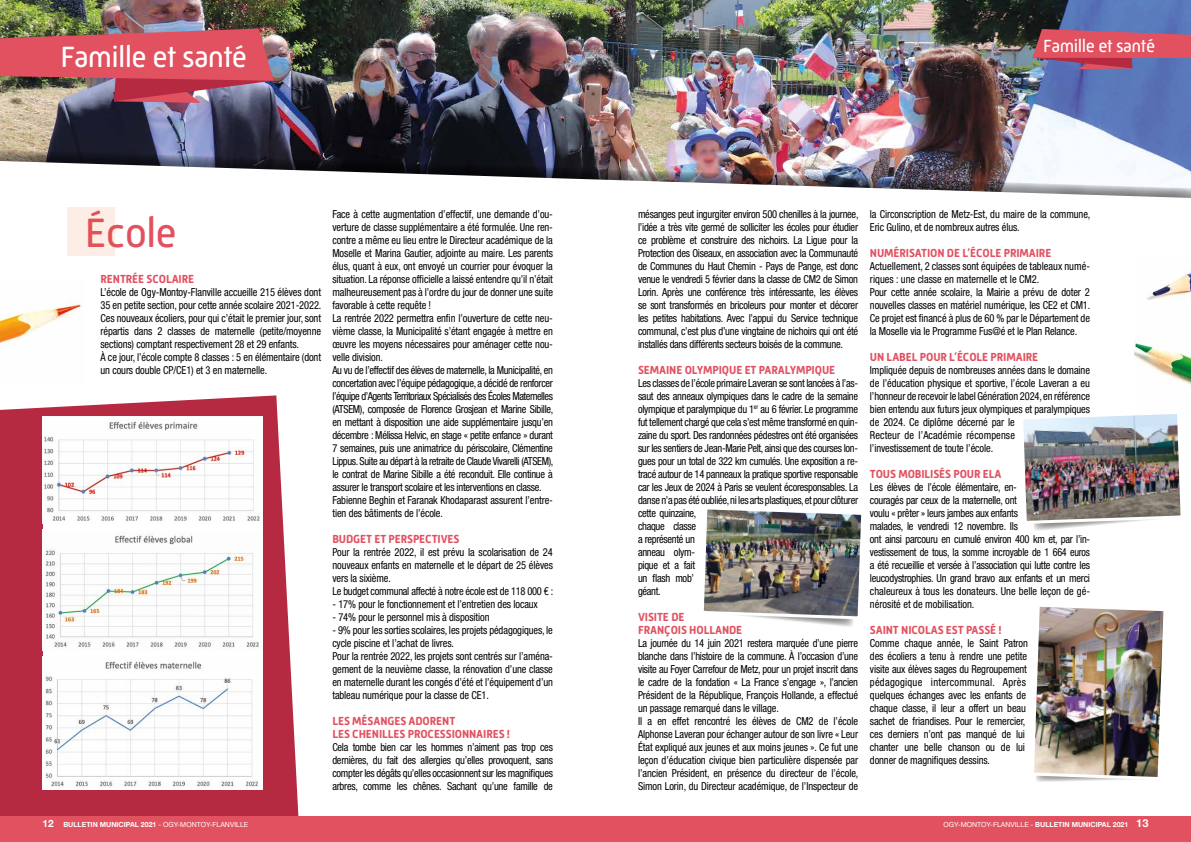
<style>
.page{position:relative;width:1191px;height:842px;background:#fff}
.page>*{position:absolute;margin:0;border:0;box-sizing:border-box;transform-origin:0 0}
.t1{font:42px "Mic 32 New Rounded";letter-spacing:-.025em;color:#e15160}
.t2{font:30px "Mic 32 New Rounded";letter-spacing:-.025em;color:#fff}
.t3{font:18px "Mic 32 New Rounded";letter-spacing:-.025em;color:#fff}
.t4{font:700 12px/13px "Mic 32 New Rounded";letter-spacing:-.01em;color:#e15160;scale:.95 1}
.t5{font:condensed 11px/13px "Helvetica Neue LT Std";letter-spacing:-.01em;color:#000;scale:.95 1}
.t6{font:condensed 11px/13px "Helvetica Neue LT Std";letter-spacing:-.03em;color:#000;scale:.95 1}
.t7{font:700 10px "Helvetica Neue";color:#fff}
.t8{font:7px "Helvetica Neue";color:#fff}
.t9{font:700 7px "Helvetica Neue";color:#fff}
.s1{font-weight:400}
.s2{font-weight:700}
.s3{font-weight:700;font-size:11px}
</style>
<div class="page">
<img style="left:703px;top:509px;width:159px;height:118px">
<img style="left:1023px;top:415px;width:158px;height:116px">
<svg style="left:0;top:395px;width:299px;height:421px;fill:#b62a41"></svg>
<img style="left:0;top:0;width:1191px;height:149px">
<img style="left:0;top:29px;width:274px;height:74px">
<svg style="left:1032px;top:29px;width:159px;height:40px"></svg>
<div style="left:0;top:816px;width:1191px;height:26px;background:#e15160"></div>
<img style="left:0;top:149px;width:1191px;height:12px">
<img style="left:3px;top:161px;width:1188px;height:60px">
<img style="left:43px;top:529px;width:220px;height:122px">
<div style="left:43px;top:417px;width:220px;height:112px;background:#fff"></div>
<img style="left:44px;top:421px;width:216px;height:100px">
<div style="left:43px;top:651px;width:220px;height:138px;background:#fff"></div>
<img style="left:45px;top:661px;width:214px;height:126px">
<div style="left:67px;top:207px;width:47px;height:49px;background:#fcede6"></div>
<img style="left:1034px;top:606px;width:130px;height:176px">
<img style="left:0;top:301px;width:82px;height:44px">
<img style="left:1134px;top:273px;width:57px;height:146px">
<h2 class="t2" style="left:60px;top:40px;width:188px">Famille et santé</h2>
<h3 class="t3" style="left:1043px;top:36px;width:114px">Famille et santé</h3>
<h1 class="t1" style="left:85px;top:208px;width:94px">École</h1>
<p class="t5" style="left:332px;top:208px;width:234px">Face à cette augmentation d’effectif, une demande d’ou&shy;verture de classe supplémentaire a été formulée. Une ren&shy;contre a même eu lieu entre le Directeur académique de la Moselle et Marina Gautier, adjointe au maire. Les parents élus, quant à eux, ont envoyé un courrier pour évoquer la situation. La réponse officielle a laissé entendre qu’il n’était malheureusement pas à l’ordre du jour de donner une suite favorable à cette requête !<br>La rentrée 2022 permettra enfin l’ouverture de cette neu&shy;vième classe, la Municipalité s’étant engagée à mettre en œuvre les moyens nécessaires pour aménager cette nou&shy;velle division.<br>Au vu de l’effectif des élèves de maternelle, la Municipalité, en concertation avec l’équipe pédagogique, a décidé de renforcer l’équipe d’Agents Territoriaux Spécialisés des Écoles Maternelles (ATSEM), composée de Florence Grosjean et Marine Sibille, en mettant à disposition une aide supplémentaire jusqu’en décembre : Mélissa Helvic, en stage « petite enfance » durant 7 semaines, puis une animatrice du périscolaire, Clémentine Lippus. Suite au départ à la retraite de Claude Vivarelli (ATSEM), le contrat de Marine Sibille a été reconduit. Elle continue à assurer le transport scolaire et les interventions en classe.<br>Fabienne Beghin et Faranak Khodaparast assurent l’entre&shy;tien des bâtiments de l’école.</p>
<p class="t4" style="left:332px;top:532px;width:135px">BUDGET ET PERSPECTIVES</p>
<p class="t5" style="left:332px;top:546px;width:234px">Pour la rentrée 2022, il est prévu la scolarisation de 24 nouveaux enfants en maternelle et le départ de 25 élèves vers la sixième.<br>Le budget communal affecté à notre école est de 118 000 € :</p>
<p class="t5" style="left:332px;top:598px;width:218px">- 17% pour le fonctionnement et l’entretien des locaux</p>
<p class="t5" style="left:332px;top:611px;width:167px">- 74% pour le personnel mis à disposition</p>
<p class="t5" style="left:332px;top:624px;width:234px">- 9% pour les sorties scolaires, les projets pédagogiques, le cycle piscine et l’achat de livres.<br>Pour la rentrée 2022, les projets sont centrés sur l’aména&shy;gement de la neuvième classe, la rénovation d’une classe en maternelle durant les congés d’été et l’équipement d’un tableau numérique pour la classe de CE1.</p>
<p class="t4" style="left:332px;top:714px;width:188px">LES MÉSANGES ADORENT<br>LES CHENILLES PROCESSIONNAIRES !</p>
<p class="t5" style="left:332px;top:741px;width:234px;text-align:justify">Cela tombe bien car les hommes n’aiment pas trop ces dernières, du fait des allergies qu’elles provoquent, sans compter les dégâts qu’elles occasionnent sur les magnifiques arbres, comme les chênes. Sachant qu’une famille de</p>
<p class="t4" style="left:100px;top:272px;width:100px">RENTRÉE SCOLAIRE</p>
<p class="t5" style="left:100px;top:286px;width:234px">L’école de Ogy-Montoy-Flanville accueille 215 élèves dont 35 en petite section, pour cette année scolaire 2021-2022.<br>Ces nouveaux écoliers, pour qui c’était le premier jour, sont répartis dans 2 classes de maternelle (petite/moyenne sections) comptant respectivement 28 et 29 enfants.<br>À ce jour, l’école compte 8 classes : 5 en élémentaire (dont un cours double CP/CE1) et 3 en maternelle.</p>
<p class="t5" style="left:638px;top:208px;width:234px;text-align:justify">mésanges peut ingurgiter environ 500 chenilles à la journée, l’idée a très vite germé de solliciter les écoles pour étudier ce problème et construire des nichoirs. La Ligue pour la Protection des Oiseaux, en association avec la Communauté de Communes du Haut Chemin - Pays de Pange, est donc venue le vendredi 5 février dans la classe de CM2 de Simon Lorin. Après une conférence très intéressante, les élèves se sont transformés en bricoleurs pour monter et décorer les petites habitations. Avec l’appui du Service technique communal, c’est plus d’une vingtaine de nichoirs qui ont été installés dans différents secteurs boisés de la commune.</p>
<p class="t4" style="left:638px;top:363px;width:209px">SEMAINE OLYMPIQUE ET PARALYMPIQUE</p>
<p class="t6" style="left:638px;top:377px;width:233px">Les classes de l’école primaire Laveran se sont lancées à l’as&shy;saut des anneaux olympiques dans le cadre de la semaine olympique et paralympique du 1<sup>er</sup> au 6 février. Le programme fut tellement chargé que cela s’est même transformé en quin&shy;zaine du sport. Des randonnées pédestres ont été organisées sur les sentiers de Jean-Marie Pelt, ainsi que des courses lon&shy;gues pour un total de 322 km cumulés. Une exposition a re&shy;tracé autour de 14 panneaux la pratique sportive responsable car les Jeux de 2024 à Paris se veulent écoresponsables. La danse n’a pas été oubliée, ni les arts plastiques, et pour clôturer cette quinzaine,<br>chaque classe<br>a représenté un<br>anneau olym-<br>pique et a fait<br>un flash mob’<br>géant.</p>
<p class="t4" style="left:638px;top:610px;width:111px">VISITE DE<br>FRANÇOIS HOLLANDE</p>
<p class="t5" style="left:638px;top:637px;width:233px">La journée du 14 juin 2021 restera marquée d’une pierre blanche dans l’histoire de la commune. À l’occasion d’une visite au Foyer Carrefour de Metz, pour un projet inscrit dans le cadre de la fondation « La France s’engage », l’ancien Président de la République, François Hollande, a effectué un passage remarqué dans le village.<br>Il a en effet rencontré les élèves de CM2 de l’école Alphonse Laveran pour échanger autour de son livre « Leur État expliqué aux jeunes et aux moins jeunes ». Ce fut une leçon d’éducation civique bien particulière dispensée par l’ancien Président, en présence du directeur de l’école, Simon Lorin, du Directeur académique, de l’Inspecteur de</p>
<p class="t5" style="left:870px;top:208px;width:233px">la Circonscription de Metz-Est, du maire de la commune,<br>Eric Gulino, et de nombreux autres élus.</p>
<p class="t4" style="left:870px;top:246px;width:193px">NUMÉRISATION DE L’ÉCOLE PRIMAIRE</p>
<p class="t5" style="left:870px;top:260px;width:233px">Actuellement, 2 classes sont équipées de tableaux numé&shy;riques : une classe en maternelle et le CM2.<br>Pour cette année scolaire, la Mairie a prévu de doter 2 nouvelles classes en matériel numérique, les CE2 et CM1.<br>Ce projet est financé à plus de 60 % par le Département de la Moselle via le Programme Fus@é et le Plan Relance.</p>
<p class="t4" style="left:870px;top:350px;width:179px">UN LABEL POUR L’ÉCOLE PRIMAIRE</p>
<p class="t5" style="left:870px;top:364px;width:233px">Impliquée depuis de nombreuses années dans le domaine de l’éducation physique et sportive, l’école Laveran a eu l’honneur de recevoir le label Génération 2024, en référence bien entendu aux futurs jeux olympiques et paralympiques de 2024. Ce diplôme décerné par le<br>Recteur de l’Académie récompense<br>l’investissement de toute l’école.</p>
<p class="t4" style="left:870px;top:467px;width:140px">TOUS MOBILISÉS POUR ELA</p>
<p class="t5" style="left:870px;top:481px;width:233px">Les élèves de l’école élémentaire, en-<br>couragés par ceux de la maternelle, ont<br>voulu « prêter » leurs jambes aux enfants<br>malades, le vendredi 12 novembre. Ils<br>ont ainsi parcouru en cumulé environ 400 km et, par l’in&shy;vestissement de tous, la somme incroyable de 1 664 euros a été recueillie et versée à l’association qui lutte contre les leucodystrophies. Un grand bravo aux enfants et un merci chaleureux à tous les donateurs. Une belle leçon de gé&shy;nérosité et de mobilisation.</p>
<p class="t4" style="left:870px;top:623px;width:140px">SAINT NICOLAS EST PASSÉ !</p>
<p class="t5" style="left:870px;top:637px;width:168px">Comme chaque année, le Saint Patron des écoliers a tenu à rendre une petite visite aux élèves sages du Regroupement pédagogique intercommunal. Après quelques échanges avec les enfants de chaque classe, il leur a offert un beau sachet de friandises. Pour le remercier, ces derniers n’ont pas manqué de lui chanter une belle chanson ou de lui donner de magnifiques dessins.</p>
<p class="t7" style="left:43px;top:815px;width:13px">12</p>
<p class="t9" style="left:63px;top:819px;width:186px">BULLETIN MUNICIPAL 2021 <span class="s1">- OGY-MONTOY-FLANVILLE</span></p>
<p class="t8" style="left:943px;top:819px;width:206px">OGY-MONTOY-FLANVILLE - <span class="s2">BULLETIN MUNICIPAL 2021</span> <span class="s3">13</span></p>
</div>
